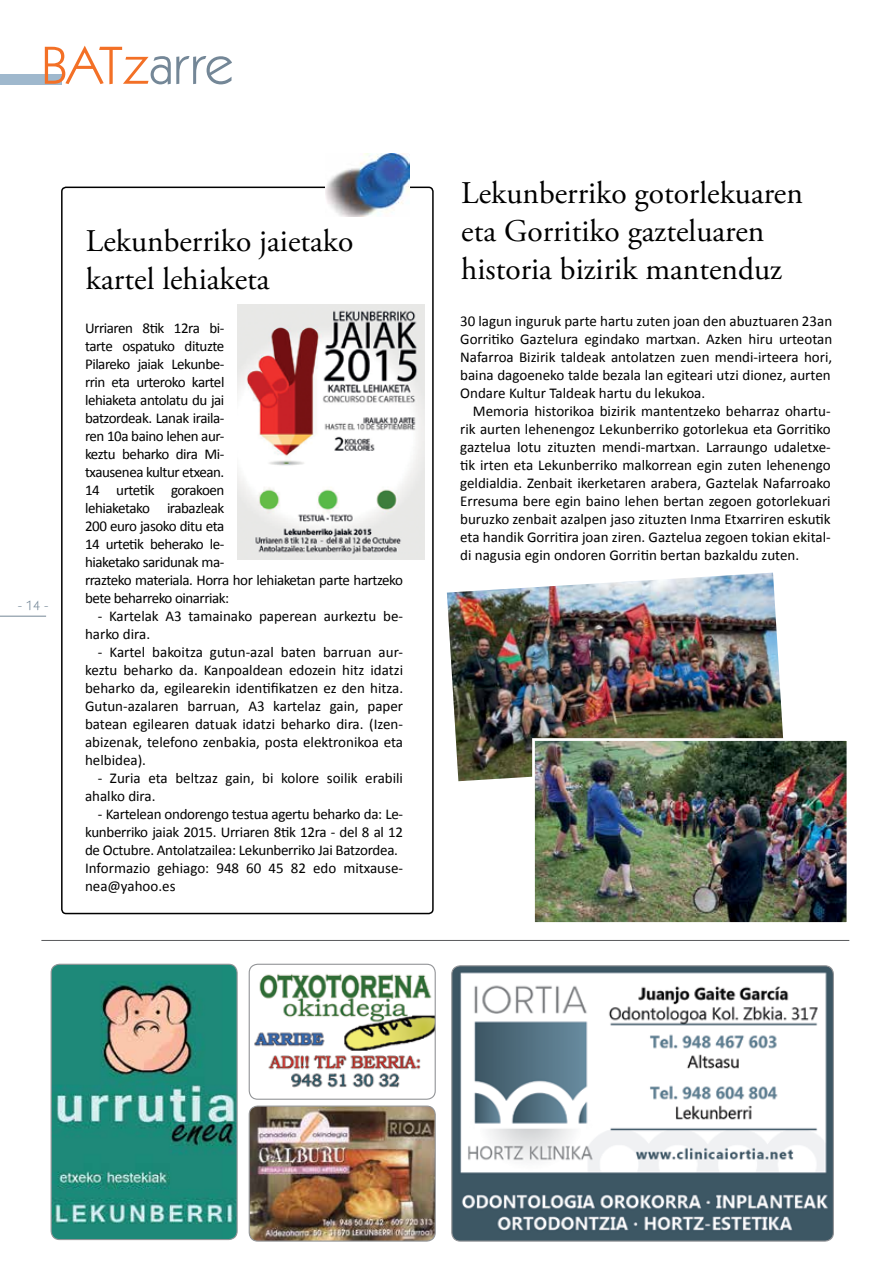
<style>
.page{position:relative;width:893px;height:1263px;background:#fff}
.page>*{position:absolute;margin:0;border:0;box-sizing:border-box;transform-origin:0 0}
.t1{font:54px "Kabel IT Cby BT";color:#f37026}
.t2{font:31.5px/37.8px "Adobe Garamond Pro";color:#000}
.t3{font:15px/18px "Calibri";letter-spacing:-.03em;color:#000;text-align:justify}
.t4{font:15px/18px "Calibri";color:#000}
.t5{font:13.5px "Kabel IT Cby BT";color:#748797}
.s1{color:#748797}
</style>
<div class="page">
<hr style="left:0;top:616px;width:46px;height:1px;background:#748797">
<div style="left:61px;top:187px;width:373px;height:727px;border:2px solid #000;border-radius:4px"></div>
<div style="left:0;top:74px;width:61px;height:11px;background:#9fb8cd"></div>
<hr style="left:41px;top:940px;width:808px;height:1px;background:#58595b">
<img style="left:249px;top:1107px;width:186px;height:134px">
<div style="left:249px;top:1105px;width:187px;height:136px;border:1px solid #939598;border-radius:9px"></div>
<img style="left:249px;top:964px;width:186px;height:124px">
<div style="left:249px;top:964px;width:187px;height:136px;border:1px solid #939598;border-radius:9px"></div>
<img style="left:51px;top:964px;width:186px;height:275px">
<div style="left:51px;top:964px;width:187px;height:276px;border:1px solid #939598;border-radius:9px"></div>
<img style="left:453px;top:967px;width:380px;height:273px">
<div style="left:451px;top:965px;width:383px;height:277px;border:1px solid #939598;border-radius:9px"></div>
<img style="left:325px;top:153px;width:84px;height:64px">
<img style="left:447px;top:573px;width:337px;height:208px">
<img style="left:237px;top:304px;width:187px;height:255px">
<img style="left:536px;top:742px;width:309px;height:179px">
<div style="left:532px;top:738px;width:317px;height:187px;border:3px solid #fff"></div>
<h1 class="t1" style="left:42px;top:32px;width:193px">BATz<span class="s1">arre</span></h1>
<p class="t5" style="left:18px;top:597px;width:32px">- 14 -</p>
<h2 class="t2" style="left:86px;top:224px;width:269px">Lekunberriko jaietako kartel lehiaketa</h2>
<p class="t3" style="left:85px;top:319px;width:319px;text-align:left">Urriaren 8tik 12ra bi-<br>tarte ospatuko dituzte<br>Pilareko jaiak Lekunbe-<br>rrin eta urteroko kartel<br>lehiaketa antolatu du jai<br>batzordeak. Lanak iraila-<br>ren 10a baino lehen aur-<br>keztu beharko dira Mi-<br>txausenea kultur etxean.<br>14 urtetik gorakoen<br>lehiaketako irabazleak<br>200 euro jasoko ditu eta<br>14 urtetik beherako le-<br>hiaketako saridunak ma-<br>rrazteko materiala. Horra hor lehiaketan parte hartzeko bete beharreko oinarriak:</p>
<p class="t4" style="left:85px;top:607px;width:320px;text-indent:13px">- Kartelak A3 tamainako paperean aurkeztu be&shy;harko dira.</p>
<p class="t3" style="left:85px;top:643px;width:320px;text-indent:13px">- Kartel bakoitza gutun-azal baten barruan aur&shy;keztu beharko da. Kanpoaldean edozein hitz idatzi beharko da, egilearekin identifikatzen ez den hitza.<br>Gutun-azalaren barruan, A3 kartelaz gain, paper batean egilearen datuak idatzi beharko dira. (Izen&shy;abizenak, telefono zenbakia, posta elektronikoa eta helbidea).</p>
<p class="t4" style="left:85px;top:769px;width:320px;text-indent:13px">- Zuria eta beltzaz gain, bi kolore soilik erabili ahalko dira.</p>
<p class="t3" style="left:85px;top:805px;width:320px;text-align:left;text-indent:13px">- Kartelean ondorengo testua agertu beharko da: Le&shy;kunberriko jaiak 2015. Urriaren 8tik 12ra - del 8 al 12 de Octubre. Antolatzailea: Lekunberriko Jai Batzordea.<br>Informazio gehiago: 948 60 45 82 edo mitxause&shy;nea@yahoo.es</p>
<h2 class="t2" style="left:461px;top:175px;width:343px">Lekunberriko gotorlekuaren eta Gorritiko gazteluaren historia bizirik mantenduz</h2>
<p class="t3" style="left:460px;top:312px;width:373px">30 lagun inguruk parte hartu zuten joan den abuztuaren 23an Gorritiko Gaztelura egindako martxan. Azken hiru urteotan Nafarroa Bizirik taldeak antolatzen zuen mendi-irteera hori, baina dagoeneko talde bezala lan egiteari utzi dionez, aurten Ondare Kultur Taldeak hartu du lekukoa.</p>
<p class="t3" style="left:460px;top:402px;width:372px;text-indent:13px">Memoria historikoa bizirik mantentzeko beharraz ohartu&shy;rik aurten lehenengoz Lekunberriko gotorlekua eta Gorritiko gaztelua lotu zituzten mendi-martxan. Larraungo udaletxe&shy;tik irten eta Lekunberriko malkorrean egin zuten lehenengo geldialdia. Zenbait ikerketaren arabera, Gaztelak Nafarroako Erresuma bere egin baino lehen bertan zegoen gotorlekuari buruzko zenbait azalpen jaso zituzten Inma Etxarriren eskutik eta handik Gorritira joan ziren. Gaztelua zegoen tokian ekital&shy;di nagusia egin ondoren Gorritin bertan bazkaldu zuten.</p>
</div>
